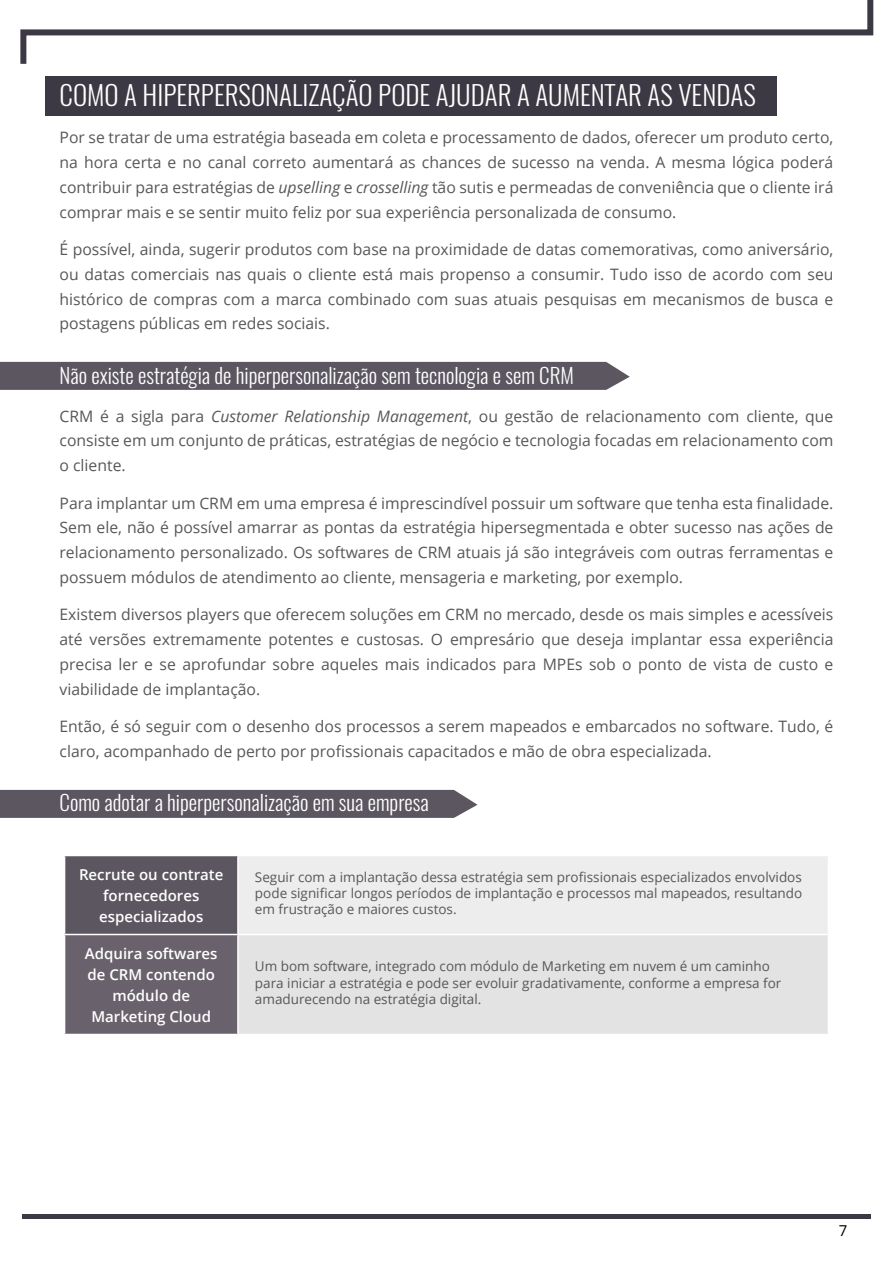
<style>
.page{position:relative;width:893px;height:1263px;background:#fff}
.page>*{position:absolute;margin:0;border:0;box-sizing:border-box;transform-origin:0 0}
.t1{font:300 27px "Oswald";color:#fff}
.t2{font:300 21px "Oswald";color:#fff}
.t3{font:15.75px/24.8px "Open Sans";color:#575756;text-align:justify}
.t4{font:600 15px/21px "Open Sans";color:#fff;text-align:center}
.t5{font:15px "Open Sans";color:#000}
.t6{font:13.5px/16.2px "Open Sans";color:#575756;text-align:justify}
.s1{font-style:italic}
</style>
<div class="page">
<svg style="left:20px;top:0;width:854px;height:64px"></svg>
<hr style="left:22px;top:1214px;width:849px;height:4px;background:#3d3944">
<div style="left:0;top:790px;width:477px;height:28px;background:#5b5660"></div>
<div style="left:0;top:362px;width:630px;height:28px;background:#5b5660"></div>
<div style="left:45px;top:77px;width:732px;height:39px;background:#3d3944"></div>
<div style="left:65px;top:855px;width:173px;height:79px;background:#5b5660"></div>
<div style="left:238px;top:855px;width:590px;height:79px;background:#eeeded"></div>
<div style="left:65px;top:934px;width:173px;height:100px;background:#69626c"></div>
<div style="left:238px;top:934px;width:590px;height:100px;background:#e3e3e3"></div>
<hr style="left:64px;top:855px;width:174px;height:1px;background:#fff">
<hr style="left:237px;top:856px;width:2px;height:78px;background:#fff">
<hr style="left:64px;top:934px;width:174px;height:1px;background:#fff">
<hr style="left:238px;top:855px;width:591px;height:1px;background:#fff">
<hr style="left:237px;top:935px;width:2px;height:99px;background:#fff">
<hr style="left:238px;top:934px;width:591px;height:1px;background:#fff">
<h1 class="t1" style="left:60px;top:77px;width:698px">COMO A HIPERPERSONALIZAÇÃO PODE AJUDAR A AUMENTAR AS VENDAS</h1>
<p class="t3" style="left:60px;top:125px;width:775px">Por se tratar de uma estratégia baseada em coleta e processamento de dados, oferecer um produto certo, na hora certa e no canal correto aumentará as chances de sucesso na venda. A mesma lógica poderá contribuir para estratégias de <span class="s1">upselling</span> e <span class="s1">crosselling</span> tão sutis e permeadas de conveniência que o cliente irá comprar mais e se sentir muito feliz por sua experiência personalizada de consumo.</p>
<p class="t3" style="left:60px;top:237px;width:775px">É possível, ainda, sugerir produtos com base na proximidade de datas comemorativas, como aniversário, ou datas comerciais nas quais o cliente está mais propenso a consumir. Tudo isso de acordo com seu histórico de compras com a marca combinado com suas atuais pesquisas em mecanismos de busca e postagens públicas em redes sociais.</p>
<h2 class="t2" style="left:60px;top:361px;width:516px">Não existe estratégia de hiperpersonalização sem tecnologia e sem CRM</h2>
<p class="t3" style="left:60px;top:403px;width:775px">CRM é a sigla para <span class="s1">Customer Relationship Management</span>, ou gestão de relacionamento com cliente, que consiste em um conjunto de práticas, estratégias de negócio e tecnologia focadas em relacionamento com o cliente.</p>
<p class="t3" style="left:60px;top:490px;width:775px">Para implantar um CRM em uma empresa é imprescindível possuir um software que tenha esta finalidade.<br>Sem ele, não é possível amarrar as pontas da estratégia hipersegmentada e obter sucesso nas ações de relacionamento personalizado. Os softwares de CRM atuais já são integráveis com outras ferramentas e possuem módulos de atendimento ao cliente, mensageria e marketing, por exemplo.</p>
<p class="t3" style="left:60px;top:602px;width:775px">Existem diversos players que oferecem soluções em CRM no mercado, desde os mais simples e acessíveis até versões extremamente potentes e custosas. O empresário que deseja implantar essa experiência precisa ler e se aprofundar sobre aqueles mais indicados para MPEs sob o ponto de vista de custo e viabilidade de implantação.</p>
<p class="t3" style="left:60px;top:713px;width:775px">Então, é só seguir com o desenho dos processos a serem mapeados e embarcados no software. Tudo, é claro, acompanhado de perto por profissionais capacitados e mão de obra especializada.</p>
<h2 class="t2" style="left:60px;top:789px;width:371px">Como adotar a hiperpersonalização em sua empresa</h2>
<p class="t4" style="left:79px;top:863px;width:146px">Recrute ou contrate fornecedores especializados</p>
<p class="t6" style="left:255px;top:868px;width:549px">Seguir com a implantação dessa estratégia sem profissionais especializados envolvidos pode significar longos períodos de implantação e processos mal mapeados, resultando em frustração e maiores custos.</p>
<p class="t4" style="left:85px;top:942px;width:134px">Adquira softwares de CRM contendo módulo de<br>Marketing Cloud</p>
<p class="t6" style="left:255px;top:958px;width:528px;text-align:left">Um bom software, integrado com módulo de Marketing em nuvem é um caminho para iniciar a estratégia e pode ser evoluir gradativamente, conforme a empresa for amadurecendo na estratégia digital.</p>
<p class="t5" style="left:839px;top:1220px;width:10px">7</p>
</div>
